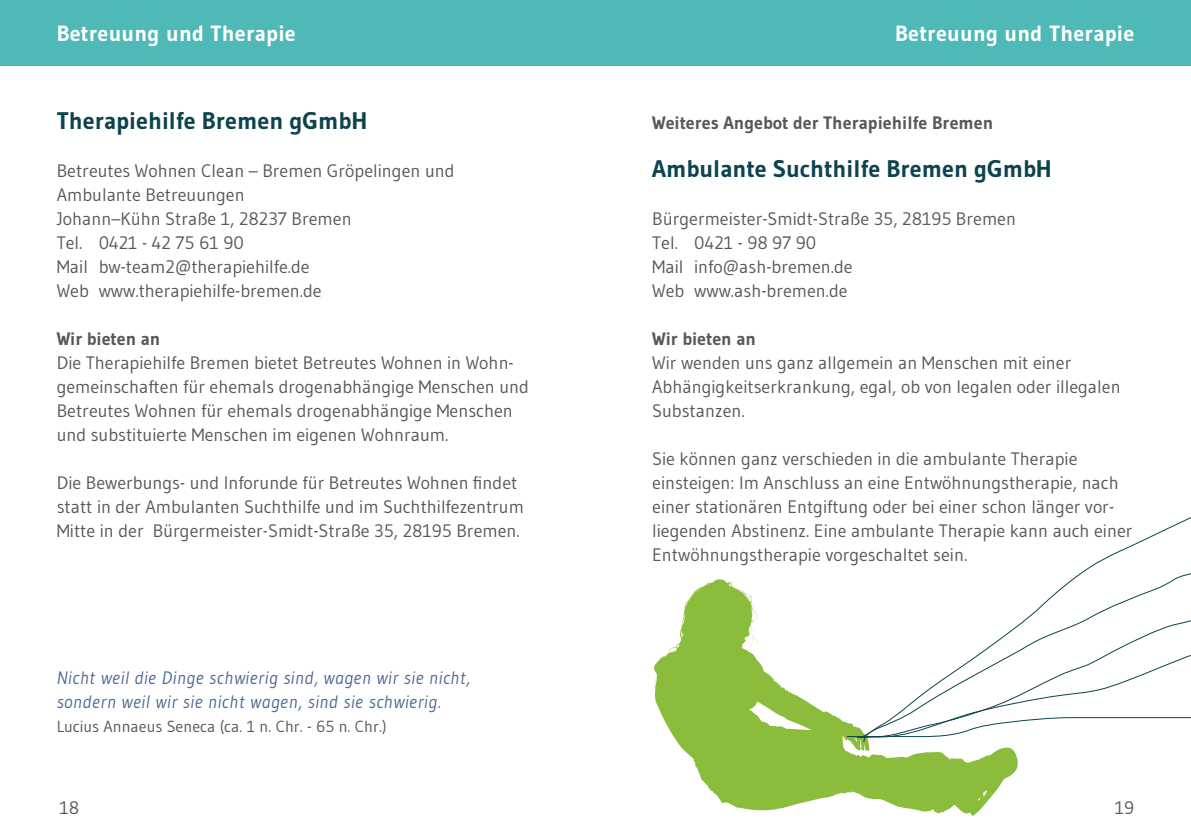
<style>
.page{position:relative;width:1191px;height:840px;background:#fff}
.page>*{position:absolute;margin:0;border:0;box-sizing:border-box;transform-origin:0 0}
.t1{font:700 24px "Gudea";color:#0c434e}
.t2{font:700 22px "Gudea";letter-spacing:.01em;color:#fff}
.t3{font:18px/24px "Gudea";color:#58585a}
.t4{font:italic 18px/24px "Gudea";letter-spacing:.03em;color:#4d6994}
.t5{font:700 18px "Gudea";color:#58585a}
.t6{font:16px "Gudea";color:#58585a}
</style>
<div class="page">
<div style="left:0;top:0;width:595px;height:66px;background:#4fb9b8"></div>
<div style="left:595px;top:0;width:596px;height:66px;background:#4fb9b8"></div>
<svg style="left:654px;top:579px;width:364px;height:236px;fill:#8bbc3c"></svg>
<svg style="left:862px;top:517px;width:329px;height:225px"></svg>
<svg style="left:846px;top:632px;width:345px;height:107px"></svg>
<p class="t2" style="left:57px;top:20px;width:241px">Betreuung und Therapie</p>
<p class="t2" style="left:895px;top:20px;width:241px">Betreuung und Therapie</p>
<h1 class="t1" style="left:57px;top:105px;width:312px">Therapiehilfe Bremen gGmbH</h1>
<p class="t3" style="left:57px;top:158px;width:399px">Betreutes Wohnen Clean – Bremen Gröpelingen und<br>Ambulante Betreuungen<br>Johann–Kühn Straße 1, 28237 Bremen<br>Tel. 0421 - 42 75 61 90<br>Mail bw-team2@therapiehilfe.de<br>Web www.therapiehilfe-bremen.de</p>
<p class="t5" style="left:57px;top:327px;width:105px">Wir bieten an</p>
<p class="t3" style="left:57px;top:350px;width:474px">Die Therapiehilfe Bremen bietet Betreutes Wohnen in Wohn&shy;gemeinschaften für ehemals drogenabhängige Menschen und Betreutes Wohnen für ehemals drogenabhängige Menschen und substituierte Menschen im eigenen Wohnraum.</p>
<p class="t3" style="left:57px;top:470px;width:469px">Die Bewerbungs- und Inforunde für Betreutes Wohnen findet statt in der Ambulanten Suchthilfe und im Suchthilfezentrum<br>Mitte in der Bürgermeister-Smidt-Straße 35, 28195 Bremen.</p>
<p class="t4" style="left:57px;top:665px;width:415px">Nicht weil die Dinge schwierig sind, wagen wir sie nicht, sondern weil wir sie nicht wagen, sind sie schwierig.</p>
<p class="t6" style="left:57px;top:716px;width:331px">Lucius Annaeus Seneca (ca. 1 n. Chr. - 65 n. Chr.)</p>
<p class="t5" style="left:652px;top:111px;width:342px">Weiteres Angebot der Therapiehilfe Bremen</p>
<h1 class="t1" style="left:652px;top:153px;width:401px">Ambulante Suchthilfe Bremen gGmbH</h1>
<p class="t3" style="left:652px;top:206px;width:365px">Bürgermeister-Smidt-Straße 35, 28195 Bremen<br>Tel. 0421 - 98 97 90<br>Mail info@ash-bremen.de<br>Web www.ash-bremen.de</p>
<p class="t5" style="left:652px;top:327px;width:105px">Wir bieten an</p>
<p class="t3" style="left:652px;top:350px;width:470px">Wir wenden uns ganz allgemein an Menschen mit einer<br>Abhängigkeitserkrankung, egal, ob von legalen oder illegalen<br>Substanzen.</p>
<p class="t3" style="left:652px;top:446px;width:482px">Sie können ganz verschieden in die ambulante Therapie einsteigen: Im Anschluss an eine Entwöhnungstherapie, nach einer stationären Entgiftung oder bei einer schon länger vor&shy;liegenden Abstinenz. Eine ambulante Therapie kann auch einer Entwöhnungstherapie vorgeschaltet sein.</p>
<p class="t3" style="left:60px;top:794px;width:21px">18</p>
<p class="t3" style="left:1114px;top:794px;width:21px">19</p>
</div>
